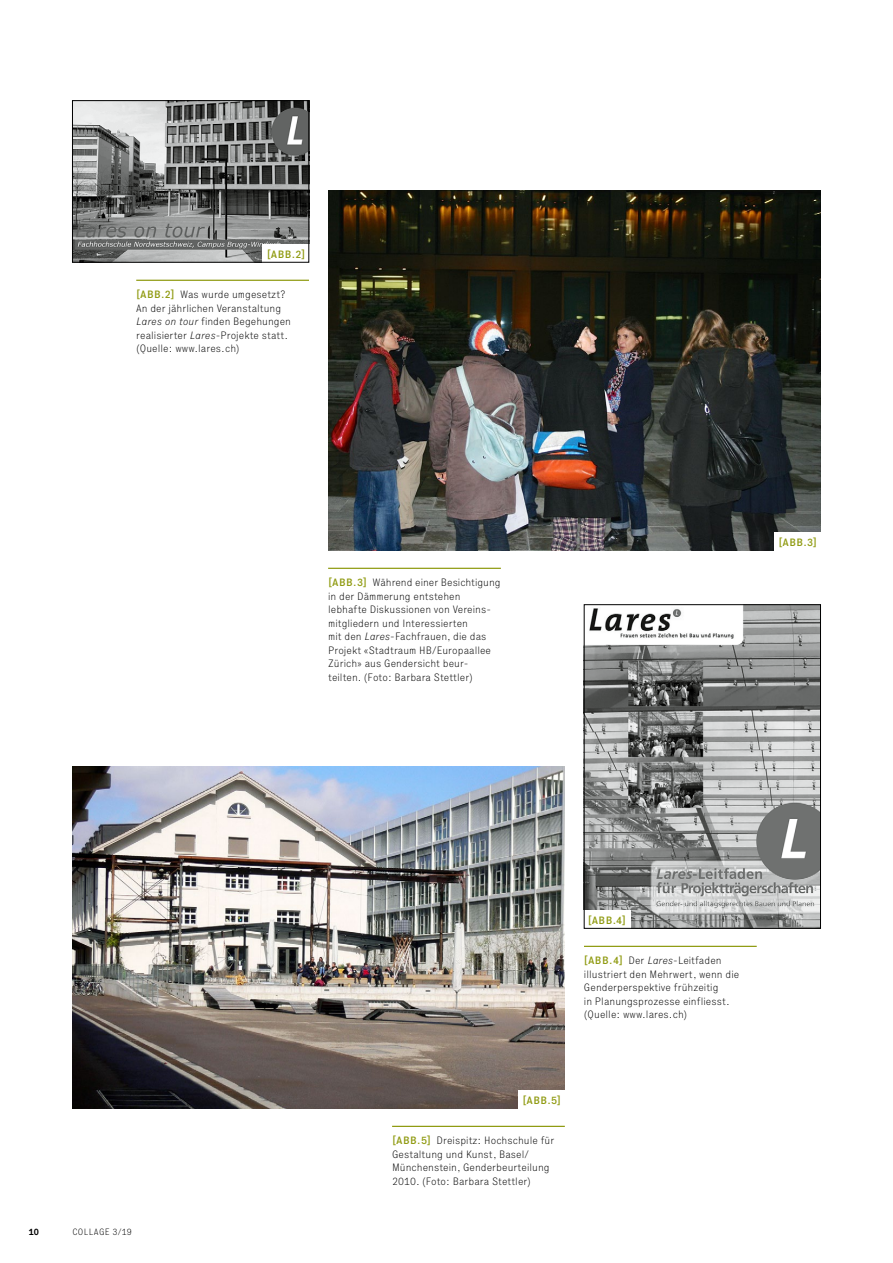
<style>
.page{position:relative;width:893px;height:1263px;background:#fff}
.page>*{position:absolute;margin:0;border:0;box-sizing:border-box;transform-origin:0 0}
.Legenden_7_9{font:100 10.5px/13.5px "Executive 35";letter-spacing:.005em;color:#000}
.t1{font:500 10.5px "Executive 65";letter-spacing:.035em;color:#909b12}
.t2{font:100 9px "Executive 35";letter-spacing:.04em;color:#000}
.t3{font:700 9px "Executive 75";color:#000}
.s1{font-family:"Executive 65";font-weight:500;color:#909b12}
.s2{font-family:"Executive 36 Thin It";font-weight:400}
</style>
<div class="page">
<img style="left:74px;top:102px;width:233px;height:158px">
<img style="left:73px;top:767px;width:492px;height:341px">
<hr style="left:328px;top:568px;width:173px;height:1px;background:#909b12">
<hr style="left:584px;top:946px;width:173px;height:1px;background:#909b12">
<hr style="left:392px;top:1126px;width:173px;height:1px;background:#909b12">
<img style="left:328px;top:190px;width:493px;height:360px">
<img style="left:586px;top:606px;width:233px;height:320px">
<hr style="left:136px;top:280px;width:173px;height:1px;background:#909b12">
<div style="left:262px;top:244px;width:48px;height:19px;background:#fff"></div>
<div style="left:774px;top:532px;width:47px;height:19px;background:#fff"></div>
<div style="left:518px;top:1090px;width:48px;height:19px;background:#fff"></div>
<div style="left:583px;top:910px;width:48px;height:19px;background:#fff"></div>
<div style="left:584px;top:604px;width:237px;height:324px;border:1px solid #000"></div>
<div style="left:72px;top:100px;width:237px;height:162px;border:1px solid #000"></div>
<p class="t1" style="left:267px;top:247px;width:40px">[ABB.2]</p>
<p class="Legenden_7_9" style="left:136px;top:288px;width:156px"><span class="s1">[ABB.2]</span> Was wurde umgesetzt?<br>An der jährlichen Veranstaltung <span class="s2">Lares on tour</span> finden Begehungen realisierter <span class="s2">Lares</span>- Projekte statt.</p>
<p class="Legenden_7_9" style="left:136px;top:342px;width:105px">(Quelle: www.lares.ch)</p>
<p class="Legenden_7_9" style="left:328px;top:576px;width:174px"><span class="s1">[ABB.3]</span> Während einer Besichtigung in der Dämmerung entstehen lebhafte Diskussionen von Vereins&shy;mitgliedern und Interessierten<br>mit den <span class="s2">Lares</span>- Fachfrauen, die das Projekt «Stadtraum HB/Europaallee Zürich» aus Gendersicht beur&shy;teilten. (Foto: Barbara Stettler)</p>
<p class="t1" style="left:778px;top:535px;width:40px">[ABB.3]</p>
<p class="t3" style="left:28px;top:1225px;width:12px">10</p>
<p class="t2" style="left:72px;top:1226px;width:61px">COLLAGE 3/19</p>
<p class="t1" style="left:588px;top:913px;width:40px">[ABB.4]</p>
<p class="Legenden_7_9" style="left:584px;top:954px;width:157px"><span class="s1">[ABB.4]</span> Der <span class="s2">Lares</span>- Leitfaden illustriert den Mehrwert, wenn die<br>Genderperspektive frühzeitig<br>in Planungsprozesse einfliesst.</p>
<p class="Legenden_7_9" style="left:584px;top:1008px;width:105px">(Quelle: www.lares.ch)</p>
<p class="t1" style="left:523px;top:1093px;width:40px">[ABB.5]</p>
<p class="Legenden_7_9" style="left:392px;top:1134px;width:164px"><span class="s1">[ABB.5]</span> Dreispitz: Hochschule für Gestaltung und Kunst, Basel/ Münchenstein, Genderbeurteilung 2010. (Foto: Barbara Stettler)</p>
</div>
